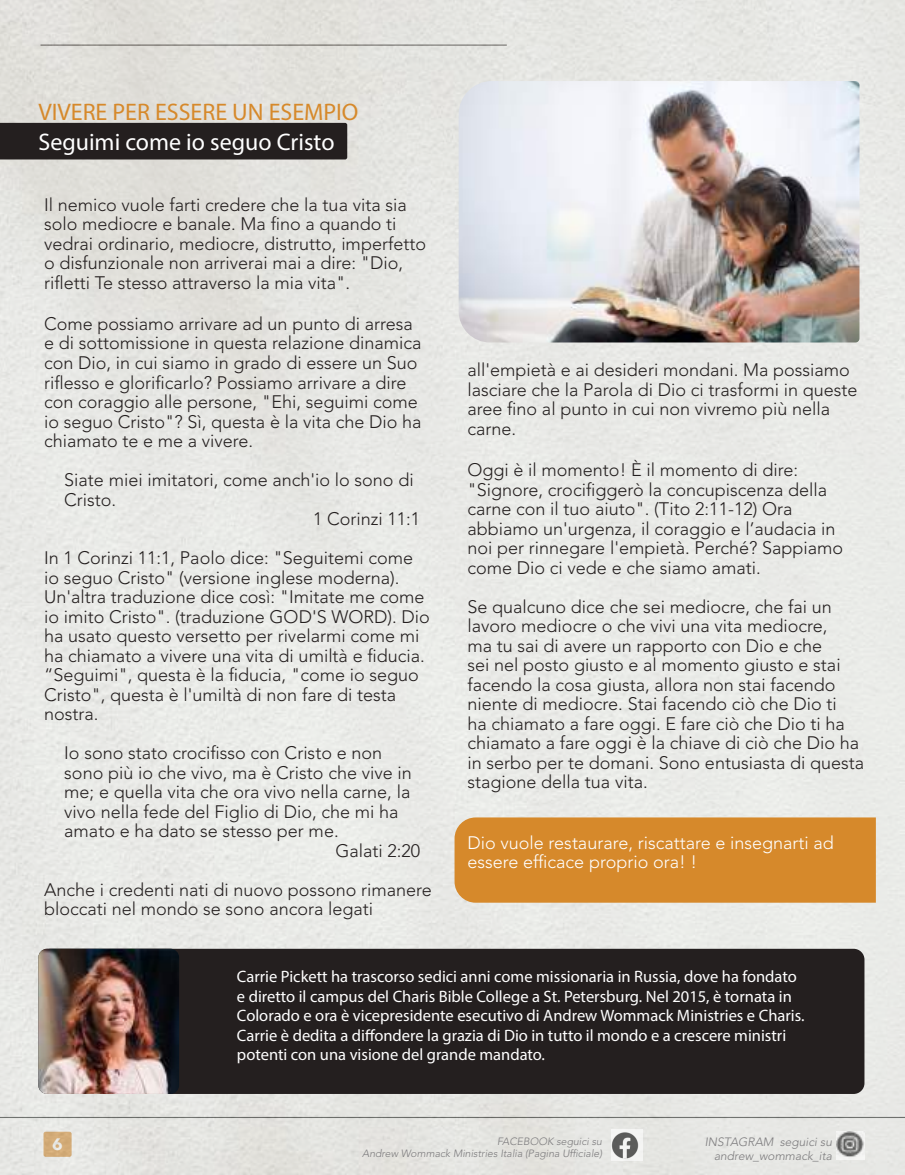
<style>
.page{position:relative;width:905px;height:1175px;background:#fff}
.page>*{position:absolute;margin:0;border:0;box-sizing:border-box;transform-origin:0 0}
.t1{font:24px "Myriad Pro";color:#d6892b}
.t2{font:24px "Myriad Pro";color:#fff}
.t3{font:300 18px/19.5px "Avenir LT Std";color:#241f1f}
.t4{font:300 18px/19.5px "Avenir LT Std";color:#fff}
.t5{font:16.5px/19.5px "Myriad Pro";color:#fff}
.t6{font:700 16.5px "Avenir Next";color:#fff}
.t7{font:italic 300 12px/13.5px "Avenir LT Std";color:#7d7c7e;text-align:right}
.t8{font:italic 300 10.5px/12px "Avenir LT Std";color:#7d7c7e;text-align:right}
</style>
<div class="page">
<img style="left:0;top:0;width:904px;height:1174px">
<div style="left:454px;top:817px;width:421px;height:85px;background:#d6892b"></div>
<div style="left:40px;top:948px;width:824px;height:146px;background:#241f1f;border-radius:11px"></div>
<div style="left:0;top:123px;width:347px;height:36px;background:#241f1f"></div>
<img style="left:38px;top:948px;width:141px;height:145px">
<img style="left:458px;top:81px;width:401px;height:261px">
<img style="left:611px;top:1129px;width:31px;height:31px">
<img style="left:836px;top:1131px;width:28px;height:28px">
<h1 class="t1" style="left:38px;top:97px;width:321px">VIVERE PER ESSERE UN ESEMPIO</h1>
<h1 class="t2" style="left:38px;top:127px;width:298px">Seguimi come io seguo Cristo</h1>
<p class="t3" style="left:44px;top:195px;width:383px">Il nemico vuole farti credere che la tua vita sia solo mediocre e banale. Ma fino a quando ti vedrai ordinario, mediocre, distrutto, imperfetto o disfunzionale non arriverai mai a dire: "Dio, rifletti Te stesso attraverso la mia vita".</p>
<p class="t3" style="left:44px;top:314px;width:379px">Come possiamo arrivare ad un punto di arresa e di sottomissione in questa relazione dinamica con Dio, in cui siamo in grado di essere un Suo riflesso e glorificarlo? Possiamo arrivare a dire con coraggio alle persone, "Ehi, seguimi come io seguo Cristo"? Sì, questa è la vita che Dio ha chiamato te e me a vivere.</p>
<p class="t3" style="left:64px;top:470px;width:351px">Siate miei imitatori, come anch'io lo sono di</p>
<p class="t3" style="left:64px;top:489px;width:54px">Cristo.</p>
<p class="t3" style="left:313px;top:509px;width:109px">1 Corinzi 11:1</p>
<p class="t3" style="left:44px;top:548px;width:387px">In 1 Corinzi 11:1, Paolo dice: "Seguitemi come io seguo Cristo" (versione inglese moderna).<br>Un'altra traduzione dice così: "Imitate me come io imito Cristo". (traduzione GOD'S WORD). Dio ha usato questo versetto per rivelarmi come mi ha chiamato a vivere una vita di umiltà e fiducia. “Seguimi", questa è la fiducia, "come io seguo Cristo", questa è l'umiltà di non fare di testa nostra.</p>
<p class="t3" style="left:64px;top:743px;width:319px">Io sono stato crocifisso con Cristo e non</p>
<p class="t3" style="left:64px;top:762px;width:349px">sono più io che vivo, ma è Cristo che vive in</p>
<p class="t3" style="left:64px;top:782px;width:347px">me; e quella vita che ora vivo nella carne, la</p>
<p class="t3" style="left:64px;top:801px;width:336px">vivo nella fede del Figlio di Dio, che mi ha</p>
<p class="t3" style="left:64px;top:821px;width:276px">amato e ha dato se stesso per me.</p>
<p class="t3" style="left:335px;top:840px;width:86px">Galati 2:20</p>
<p class="t3" style="left:44px;top:879px;width:389px">Anche i credenti nati di nuovo possono rimanere bloccati nel mondo se sono ancora legati</p>
<p class="t3" style="left:467px;top:360px;width:391px">all'empietà e ai desideri mondani. Ma possiamo lasciare che la Parola di Dio ci trasformi in queste aree fino al punto in cui non vivremo più nella carne.</p>
<p class="t3" style="left:467px;top:460px;width:377px">Oggi è il momento! È il momento di dire: "Signore, crocifiggerò la concupiscenza della carne con il tuo aiuto". (Tito 2:11-12) Ora abbiamo un'urgenza, il coraggio e l’audacia in noi per rinnegare l'empietà. Perché? Sappiamo come Dio ci vede e che siamo amati.</p>
<p class="t3" style="left:467px;top:596px;width:398px">Se qualcuno dice che sei mediocre, che fai un lavoro mediocre o che vivi una vita mediocre,<br>ma tu sai di avere un rapporto con Dio e che<br>sei nel posto giusto e al momento giusto e stai facendo la cosa giusta, allora non stai facendo niente di mediocre. Stai facendo ciò che Dio ti<br>ha chiamato a fare oggi. E fare ciò che Dio ti ha chiamato a fare oggi è la chiave di ciò che Dio ha in serbo per te domani. Sono entusiasta di questa stagione della tua vita.</p>
<p class="t4" style="left:467px;top:833px;width:368px">Dio vuole restaurare, riscattare e insegnarti ad essere efficace proprio ora! !</p>
<p class="t6" style="left:52px;top:1129px;width:12px">6</p>
<p class="t5" style="left:237px;top:966px;width:569px">Carrie Pickett ha trascorso sedici anni come missionaria in Russia, dove ha fondato e diretto il campus del Charis Bible College a St. Petersburg. Nel 2015, è tornata in Colorado e ora è vicepresidente esecutivo di Andrew Wommack Ministries e Charis.<br>Carrie è dedita a diffondere la grazia di Dio in tutto il mondo e a crescere ministri potenti con una visione del grande mandato.</p>
<p class="t8" style="left:362px;top:1135px;width:241px">FACEBOOK seguici su<br>Andrew Wommack Ministries Italia (Pagina Ufficiale)</p>
<p class="t7" style="left:704px;top:1135px;width:129px">INSTAGRAM seguici su andrew_wommack_ita</p>
</div>
